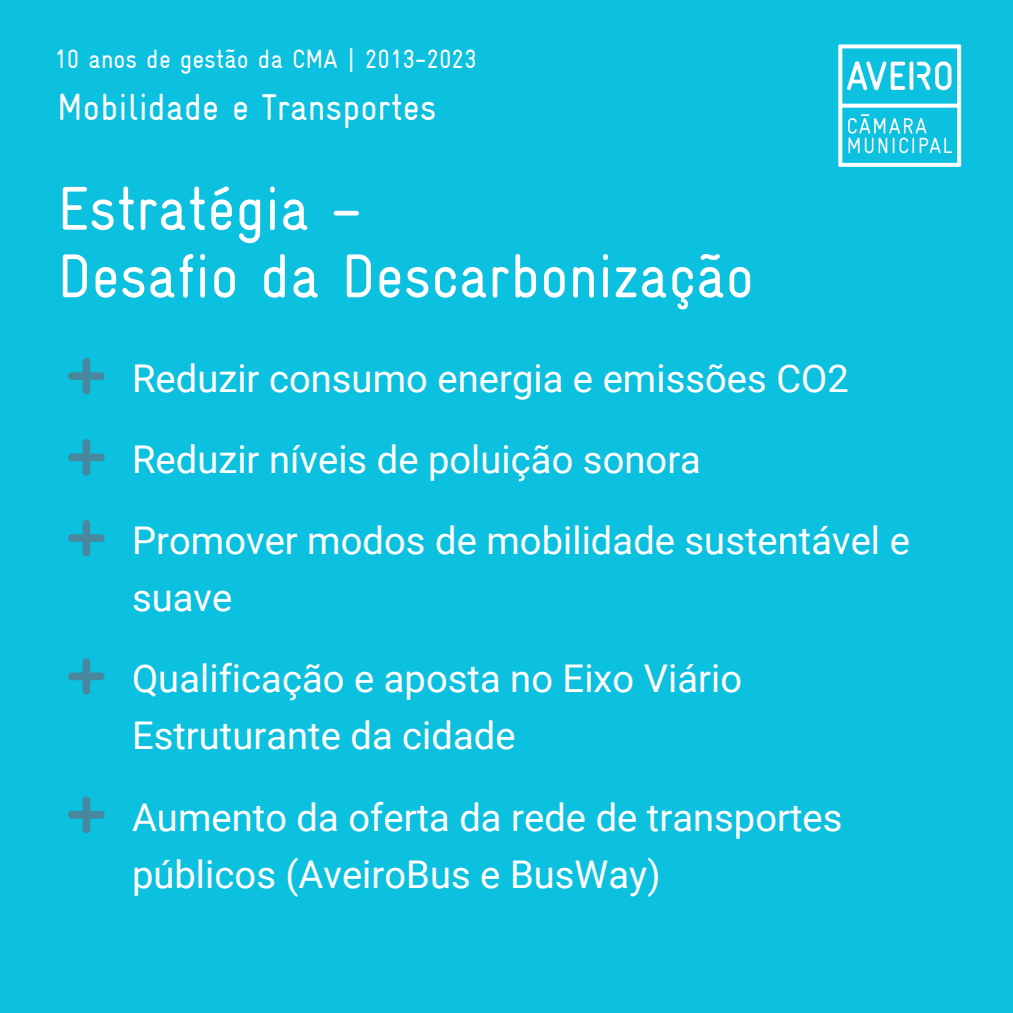
<style>
.page{position:relative;width:1013px;height:1013px;background:#fff}
.page>*{position:absolute;margin:0;border:0;box-sizing:border-box;transform-origin:0 0}
.t1{font:100.75px "Gravur Condensed";color:#48879d}
.t2{font:62px "Gravur Condensed";color:#fff}
.t3{font:38.25px/57.2px "Roboto";color:#fff}
.t4{font:37.5px "Gravur Condensed";color:#fff}
.t5{font:26.25px "Gravur Condensed";color:#fff}
</style>
<div class="page">
<div style="left:0;top:0;width:1012px;height:1012px;background:#0cc0df"></div>
<img style="left:838px;top:44px;width:124px;height:123px">
<p class="t5" style="left:54px;top:44px;width:424px">10 anos de gestão da CMA | 2013-2023</p>
<p class="t4" style="left:57px;top:86px;width:381px">Mobilidade e Transportes</p>
<p class="t2" style="left:57px;top:173px;width:306px">Estratégia –</p>
<p class="t2" style="left:57px;top:241px;width:698px">Desafio da Descarbonização</p>
<p class="t1" style="left:64px;top:311px;width:47px">+</p>
<p class="t3" style="left:132px;top:350px;width:718px">Reduzir consumo energia e emissões CO2</p>
<p class="t1" style="left:64px;top:393px;width:47px">+</p>
<p class="t3" style="left:132px;top:431px;width:570px">Reduzir níveis de poluição sonora</p>
<p class="t1" style="left:64px;top:473px;width:47px">+</p>
<p class="t3" style="left:132px;top:512px;width:779px">Promover modos de mobilidade sustentável e suave</p>
<p class="t1" style="left:64px;top:612px;width:47px">+</p>
<p class="t3" style="left:132px;top:650px;width:611px">Qualificação e aposta no Eixo Viário<br>Estruturante da cidade</p>
<p class="t1" style="left:64px;top:750px;width:47px">+</p>
<p class="t3" style="left:132px;top:789px;width:712px">Aumento da oferta da rede de transportes públicos (AveiroBus e BusWay)</p>
</div>
